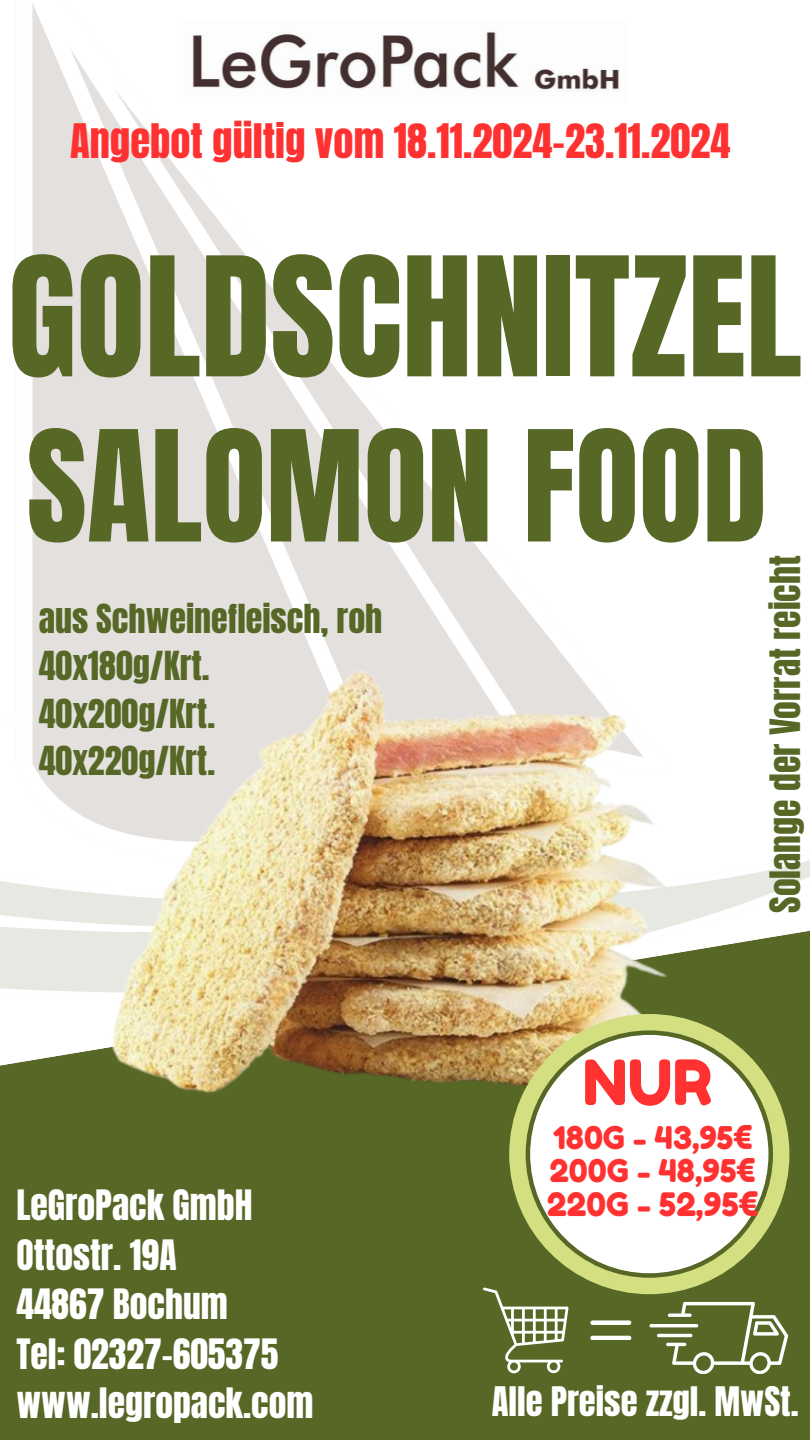
<style>
.page{position:relative;width:810px;height:1440px;background:#fff}
.page>*{position:absolute;margin:0;border:0;box-sizing:border-box;transform-origin:0 0}
.t1{font:140.9px "Anton";color:#576726}
.t2{font:130.9px "Anton";color:#576726}
.t3{font:62.2px "Fredoka One";color:#ff3131}
.t4{font:40.5px "Anton";color:#ff3131}
.t5{font:35.6px/49.5px "Anton";color:#fff}
.t6{font:35.6px "Anton";color:#576726}
.t7{font:34.6px "Anton";color:#fff}
.t8{font:34px/47.2px "Anton";color:#576726}
.t9{font:32.2px "Fredoka One";color:#ff3131}
.t10{font:31.2px "Fredoka One";color:#ff3131}
</style>
<div class="page">
<img style="left:32px;top:4px;width:306px;height:367px">
<div style="left:0;top:1274px;width:810px;height:166px;background:#576726"></div>
<img style="left:182px;top:22px;width:438px;height:82px">
<svg style="left:483px;top:1287px;width:85px;height:86px"></svg>
<svg style="left:649px;top:1302px;width:139px;height:72px"></svg>
<svg style="left:590px;top:1320px;width:42px;height:5px"></svg>
<svg style="left:590px;top:1336px;width:42px;height:4px"></svg>
<img style="left:0;top:371px;width:810px;height:903px">
<div style="left:509px;top:1014px;width:280px;height:280px;background:#d3df81;border-radius:50%"></div>
<svg style="left:526px;top:1030px;width:247px;height:248px"></svg>
<h4 class="t4" style="left:70px;top:112px;width:662px">Angebot gültig vom 18.11.2024-23.11.2024</h4>
<p class="t1" style="left:8px;top:216px;width:795px">GOLDSCHNITZEL</p>
<p class="t2" style="left:27px;top:393px;width:742px">SALOMON FOOD</p>
<p class="t8" style="left:39px;top:596px;width:345px">aus Schweinefleisch, roh<br>40x180g/Krt.<br>40x200g/Krt.<br>40x220g/Krt.</p>
<p class="t5" style="left:16px;top:1181px;width:299px">LeGroPack GmbH<br>Ottostr. 19A<br>44867 Bochum<br>Tel: 02327-605375 www.legropack.com</p>
<h2 class="t6" style="left:760px;top:913px;width:359px;rotate:-90deg">Solange der Vorrat reicht</h2>
<h1 class="t3" style="left:583px;top:1044px;width:131px">NUR</h1>
<p class="t10" style="left:553px;top:1119px;width:201px">180G - 43,95€</p>
<h1 class="t10" style="left:550px;top:1152px;width:207px">200G - 48,95€</h1>
<h4 class="t9" style="left:547px;top:1184px;width:213px">220G - 52,95€</h4>
<h4 class="t7" style="left:492px;top:1376px;width:309px">Alle Preise zzgl. MwSt.</h4>
</div>
